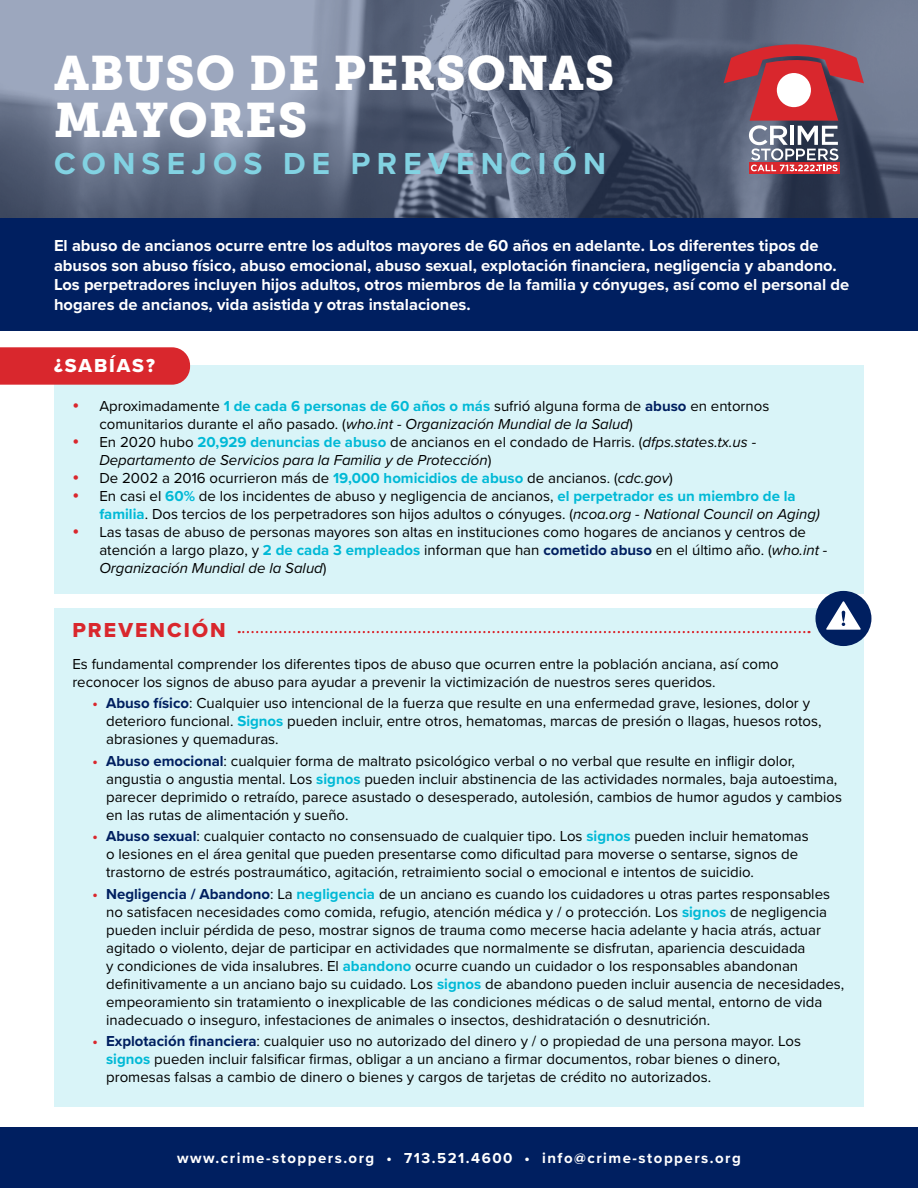
<style>
.page{position:relative;width:918px;height:1188px;background:#fff}
.page>*{position:absolute;margin:0;border:0;box-sizing:border-box;transform-origin:0 0}
.t1{font:48px/46.5px "Museo Slab 900";letter-spacing:.02em;color:#fff}
.t2{font:700 31.5px "Proxima Nova";letter-spacing:.2em;color:#82d2e2}
.t3{font:21px "Proxima Nova Extrabld";letter-spacing:.1em;color:#d9272d}
.t4{font:19.5px "Proxima Nova Extrabld";letter-spacing:.1em;color:#fff}
.t5{font:700 16.5px/19.8px "Proxima Nova";color:#fff}
.t6{font:15px/18px "Proxima Nova";color:#000}
.t7{font:italic 15px/18px "Proxima Nova";color:#000}
.t8{font:700 15px "Proxima Nova";letter-spacing:.1em;color:#fff}
.s1{font-weight:700;color:#00b9d6}
.s2{font-weight:700;color:#001f60}
.s3{font-style:italic}
.s4{font-style:normal}
.s5{font-weight:700;font-style:normal;color:#00b9d6}
.s6{font-weight:700;color:#d9272d}
</style>
<div class="page">
<svg style="left:0;top:0;width:918px;height:218px;background:#657086"></svg>
<div style="left:54px;top:366px;width:810px;height:228px;background:#d9f4f8"></div>
<div style="left:0;top:218px;width:918px;height:112px;background:#001f60"></div>
<svg style="left:749px;top:171px;width:90px;height:3px"></svg>
<svg style="left:724px;top:27px;width:140px;height:144px;background:#8d5b6a"></svg>
<svg style="left:0;top:347px;width:190px;height:38px;background:#d92e34"></svg>
<div style="left:0;top:1128px;width:918px;height:60px;background:#001f60"></div>
<div style="left:54px;top:608px;width:810px;height:499px;background:#d9f4f8"></div>
<svg style="left:239px;top:631px;width:571px;height:2px"></svg>
<div style="left:815px;top:591px;width:56px;height:55px;background:#001f60;border-radius:50%"></div>
<svg style="left:826px;top:601px;width:35px;height:29px"></svg>
<p class="t1" style="left:54px;top:50px;width:562px">ABUSO DE PERSONAS<br>MAYORES</p>
<p class="t2" style="left:54px;top:140px;width:554px">CONSEJOS DE PREVENCIÓN</p>
<p class="t5" style="left:54px;top:235px;width:797px">El abuso de ancianos ocurre entre los adultos mayores de 60 años en adelante. Los diferentes tipos de abusos son abuso físico, abuso emocional, abuso sexual, explotación financiera, negligencia y abandono.<br>Los perpetradores incluyen hijos adultos, otros miembros de la familia y cónyuges, así como el personal de hogares de ancianos, vida asistida y otras instalaciones.</p>
<p class="t4" style="left:54px;top:351px;width:102px">¿SABÍAS?</p>
<p class="t6" style="left:99px;top:396px;width:672px">Aproximadamente <span class="s1">1 de cada 6 personas de 60 años o más</span> sufrió alguna forma de <span class="s2">abuso</span> en entornos comunitarios durante el año pasado. (<span class="s3">who.int - Organización Mundial de la Salud</span>)</p>
<p class="t7" style="left:99px;top:432px;width:658px"><span class="s4">En 2020 hubo</span> <span class="s5">20,929 denuncias de abuso</span> <span class="s4">de ancianos en el condado de Harris. (</span>dfps.states.tx.us -<br>Departamento de Servicios para la Familia y de Protección<span class="s4">)</span></p>
<p class="t6" style="left:99px;top:468px;width:575px">De 2002 a 2016 ocurrieron más de <span class="s1">19,000 homicidios de abuso</span> de ancianos. (<span class="s3">cdc.gov</span>)</p>
<p class="t6" style="left:99px;top:486px;width:722px">En casi el <span class="s1">60%</span> de los incidentes de abuso y negligencia de ancianos, <span class="s1">el perpetrador es un miembro de la familia</span>. Dos tercios de los perpetradores son hijos adultos o cónyuges. (<span class="s3">ncoa.org - National Council on Aging)</span></p>
<p class="t6" style="left:99px;top:522px;width:730px">Las tasas de abuso de personas mayores son altas en instituciones como hogares de ancianos y centros de atención a largo plazo, y <span class="s1">2 de cada 3 empleados</span> informan que han <span class="s2">cometido abuso</span> en el último año. (<span class="s3">who.int -<br>Organización Mundial de la Salud</span>)</p>
<p class="t3" style="left:72px;top:615px;width:155px">PREVENCIÓN</p>
<p class="t6" style="left:72px;top:654px;width:708px">Es fundamental comprender los diferentes tipos de abuso que ocurren entre la población anciana, así como reconocer los signos de abuso para ayudar a prevenir la victimización de nuestros seres queridos.</p>
<p class="t6" style="left:106px;top:694px;width:717px;text-indent:-13px"><span class="s6">•</span> <span class="s2">Abuso físico</span>: Cualquier uso intencional de la fuerza que resulte en una enfermedad grave, lesiones, dolor y deterioro funcional. <span class="s1">Signos</span> pueden incluir, entre otros, hematomas, marcas de presión o llagas, huesos rotos, abrasiones y quemaduras.</p>
<p class="t6" style="left:106px;top:751px;width:737px;text-indent:-13px"><span class="s6">•</span> <span class="s2">Abuso emocional</span>: cualquier forma de maltrato psicológico verbal o no verbal que resulte en infligir dolor, angustia o angustia mental. Los <span class="s1">signos</span> pueden incluir abstinencia de las actividades normales, baja autoestima, parecer deprimido o retraído, parece asustado o desesperado, autolesión, cambios de humor agudos y cambios en las rutas de alimentación y sueño.</p>
<p class="t6" style="left:106px;top:827px;width:704px;text-indent:-13px"><span class="s6">•</span> <span class="s2">Abuso sexual</span>: cualquier contacto no consensuado de cualquier tipo. Los <span class="s1">signos</span> pueden incluir hematomas o lesiones en el área genital que pueden presentarse como dificultad para moverse o sentarse, signos de trastorno de estrés postraumático, agitación, retraimiento social o emocional e intentos de suicidio.</p>
<p class="t6" style="left:106px;top:884px;width:740px;text-indent:-13px"><span class="s6">•</span> <span class="s2">Negligencia / Abandono</span>: La <span class="s1">negligencia</span> de un anciano es cuando los cuidadores u otras partes responsables no satisfacen necesidades como comida, refugio, atención médica y / o protección. Los <span class="s1">signos</span> de negligencia pueden incluir pérdida de peso, mostrar signos de trauma como mecerse hacia adelante y hacia atrás, actuar agitado o violento, dejar de participar en actividades que normalmente se disfrutan, apariencia descuidada<br>y condiciones de vida insalubres. El <span class="s1">abandono</span> ocurre cuando un cuidador o los responsables abandonan definitivamente a un anciano bajo su cuidado. Los <span class="s1">signos</span> de abandono pueden incluir ausencia de necesidades, empeoramiento sin tratamiento o inexplicable de las condiciones médicas o de salud mental, entorno de vida inadecuado o inseguro, infestaciones de animales o insectos, deshidratación o desnutrición.</p>
<p class="t6" style="left:106px;top:1032px;width:696px;text-indent:-13px"><span class="s6">•</span> <span class="s2">Explotación financiera</span>: cualquier uso no autorizado del dinero y / o propiedad de una persona mayor. Los <span class="s1">signos</span> pueden incluir falsificar firmas, obligar a un anciano a firmar documentos, robar bienes o dinero, promesas falsas a cambio de dinero o bienes y cargos de tarjetas de crédito no autorizados.</p>
<p class="t8" style="left:177px;top:1147px;width:565px">www.crime-stoppers.org • 713.521.4600 • info@crime-stoppers.org</p>
</div>
